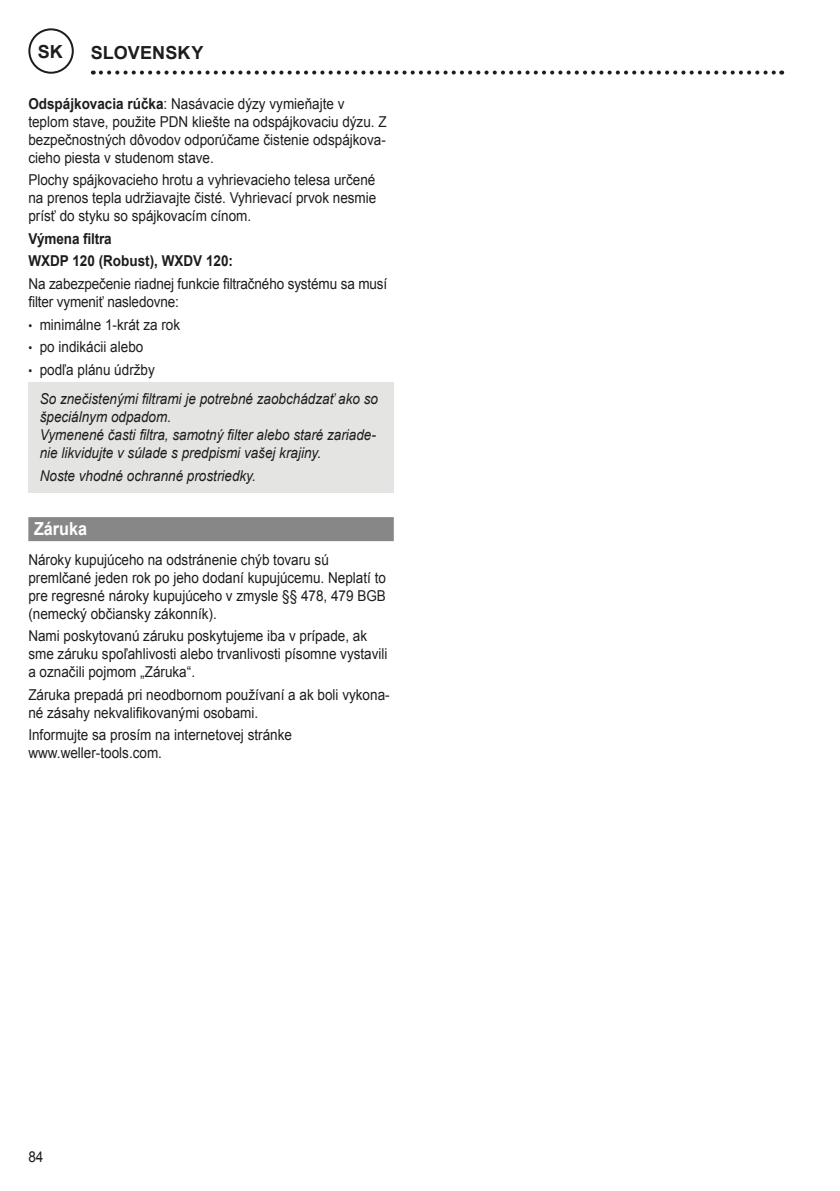
<style>
.page{position:relative;width:840px;height:1191px;background:#fff}
.page>*{position:absolute;margin:0;border:0;box-sizing:border-box;transform-origin:0 0}
.t1{font:700 18px "Arial";letter-spacing:.01em;color:#1d1d1b}
.t2{font:700 18px "Arial";color:#fff;scale:.9 1}
.t3{font:15px/18px "Arial";color:#1d1d1b;scale:.9 1}
.t4{font:italic 15px/18px "Arial";color:#1d1d1b;scale:.9 1}
.t5{font:700 15px/22.6px "Arial";color:#1d1d1b;scale:.9 1}
.s1{font-weight:700}
.s2{font-size:12px}
.s3{font-style:normal;font-size:12px}
.s4{font-style:normal}
</style>
<div class="page">
<div style="left:28px;top:517px;width:365px;height:24px;background:#878787"></div>
<div style="left:28px;top:382px;width:365px;height:110px;background:#e4e4e3"></div>
<div style="left:28px;top:28px;width:46px;height:46px;border:2px solid #1d1d1b;border-radius:50%"></div>
<svg style="left:101px;top:71px;width:680px;height:4px"></svg>
<p class="t1" style="left:38px;top:39px;width:27px">SK</p>
<p class="t1" style="left:91px;top:41px;width:114px">SLOVENSKY</p>
<p class="t3" style="left:28px;top:95px;width:399px"><span class="s1">Odspájkovacia rúčka</span>: Nasávacie dýzy vymieňajte v teplom stave, použite PDN kliešte na odspájkovaciu dýzu. Z bezpečnostných dôvodov odporúčame čistenie odspájkova&shy;cieho piesta v studenom stave.</p>
<p class="t3" style="left:28px;top:171px;width:388px;text-align:justify">Plochy spájkovacieho hrotu a vyhrievacieho telesa určené na prenos tepla udržiavajte čisté. Vyhrievací prvok nesmie prísť do styku so spájkovacím cínom.</p>
<p class="t5" style="left:28px;top:228px;width:229px">Výmena filtra<br>WXDP 120 (Robust), WXDV 120:</p>
<p class="t3" style="left:28px;top:275px;width:398px">Na zabezpečenie riadnej funkcie filtračného systému sa musí filter vymeniť nasledovne:</p>
<p class="t3" style="left:28px;top:315px;width:170px"><span class="s2">•</span> minimálne 1-krát za rok</p>
<p class="t3" style="left:28px;top:338px;width:129px"><span class="s2">•</span> po indikácii alebo</p>
<p class="t4" style="left:40px;top:355px;width:377px;line-height:29.8px;text-indent:-11px"><span class="s3">•</span> <span class="s4">podľa plánu údržby<br></span>So znečistenými filtrami je potrebné zaobchádzať ako so</p>
<p class="t4" style="left:40px;top:408px;width:375px">špeciálnym odpadom.<br>Vymenené časti filtra, samotný filter alebo staré zariade&shy;nie likvidujte v súlade s predpismi vašej krajiny.</p>
<p class="t4" style="left:40px;top:467px;width:241px">Noste vhodné ochranné prostriedky.</p>
<p class="t2" style="left:34px;top:517px;width:61px">Záruka</p>
<p class="t3" style="left:28px;top:551px;width:398px">Nároky kupujúceho na odstránenie chýb tovaru sú premlčané jeden rok po jeho dodaní kupujúcemu. Neplatí to pre regresné nároky kupujúceho v zmysle §§ 478, 479 BGB (nemecký občiansky zákonník).</p>
<p class="t3" style="left:28px;top:627px;width:400px">Nami poskytovanú záruku poskytujeme iba v prípade, ak sme záruku spoľahlivosti alebo trvanlivosti písomne vystavili a označili pojmom „Záruka“.</p>
<p class="t3" style="left:28px;top:686px;width:403px">Záruka prepadá pri neodbornom používaní a ak boli vykona&shy;né zásahy nekvalifikovanými osobami.</p>
<p class="t3" style="left:28px;top:726px;width:294px">Informujte sa prosím na internetovej stránke www.weller-tools.com.</p>
<p class="t3" style="left:28px;top:1148px;width:18px">84</p>
</div>
